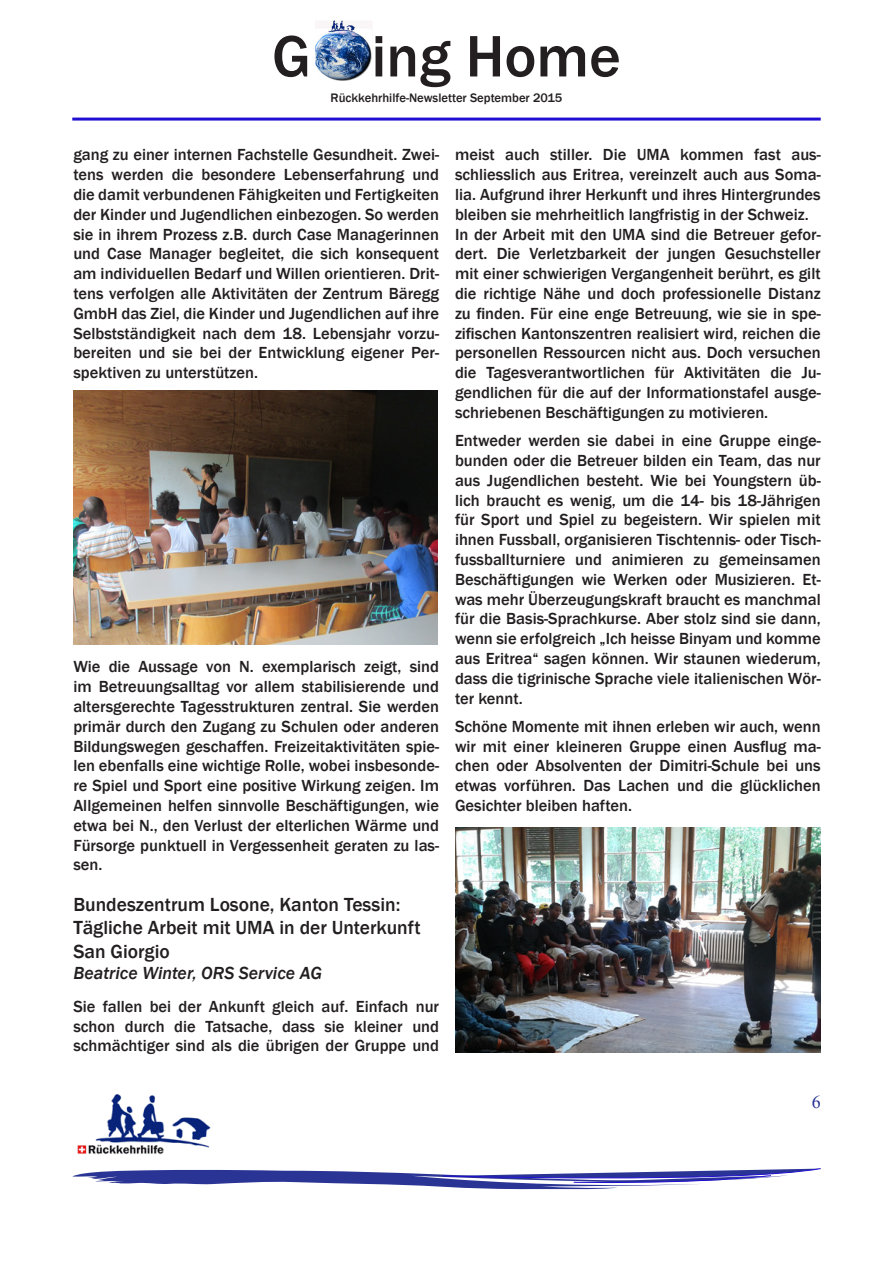
<style>
.page{position:relative;width:893px;height:1263px;background:#fff}
.page>*{position:absolute;margin:0;border:0;box-sizing:border-box;transform-origin:0 0}
.t1{font:500 60.6px "Franklin Gothic";color:#231f20}
.t2{font:500 19.5px/23.4px "Franklin Gothic";color:#231f20}
.t3{font:italic 500 18px "Franklin Gothic";color:#231f20}
.t4{font:18px "Times New Roman";color:#2a3494}
.t5{font:500 16.5px/19.8px "Franklin Gothic";color:#231f20;text-align:justify}
.t6{font:500 12.6px "Franklin Gothic";color:#231f20}
</style>
<div class="page">
<img style="left:77px;top:1094px;width:134px;height:61px">
<svg style="left:72px;top:1168px;width:749px;height:22px"></svg>
<img style="left:315px;top:21px;width:57px;height:60px">
<hr style="left:72px;top:118px;width:749px;height:3px;background:#210fd1">
<img style="left:455px;top:827px;width:366px;height:225px">
<img style="left:73px;top:390px;width:365px;height:254px">
<h1 class="t1" style="left:272px;top:19px;width:350px">G ing Home</h1>
<p class="t6" style="left:331px;top:90px;width:233px">Rückkehrhilfe-Newsletter September 2015</p>
<p class="t5" style="left:73px;top:145px;width:367px">gang zu einer internen Fachstelle Gesundheit. Zwei&shy;tens werden die besondere Lebenserfahrung und die damit verbundenen Fähigkeiten und Fertigkeiten der Kinder und Jugendlichen einbezogen. So werden sie in ihrem Prozess z.B. durch Case Managerinnen und Case Manager begleitet, die sich konsequent am individuellen Bedarf und Willen orientieren. Drit&shy;tens verfolgen alle Aktivitäten der Zentrum Bäregg GmbH das Ziel, die Kinder und Jugendlichen auf ihre Selbstständigkeit nach dem 18. Lebensjahr vorzu&shy;bereiten und sie bei der Entwicklung eigener Per&shy;spektiven zu unterstützen.</p>
<p class="t5" style="left:73px;top:657px;width:367px">Wie die Aussage von N. exemplarisch zeigt, sind im Betreuungsalltag vor allem stabilisierende und altersgerechte Tagesstrukturen zentral. Sie werden primär durch den Zugang zu Schulen oder anderen Bildungswegen geschaffen. Freizeitaktivitäten spie&shy;len ebenfalls eine wichtige Rolle, wobei insbesonde&shy;re Spiel und Sport eine positive Wirkung zeigen. Im Allgemeinen helfen sinnvolle Beschäftigungen, wie etwa bei N., den Verlust der elterlichen Wärme und Fürsorge punktuell in Vergessenheit geraten zu las&shy;sen.</p>
<p class="t2" style="left:73px;top:893px;width:349px">Bundeszentrum Losone, Kanton Tessin:<br>Tägliche Arbeit mit UMA in der Unterkunft<br>San Giorgio</p>
<p class="t3" style="left:73px;top:962px;width:250px">Beatrice Winter, ORS Service AG</p>
<p class="t5" style="left:73px;top:996px;width:367px">Sie fallen bei der Ankunft gleich auf. Einfach nur schon durch die Tatsache, dass sie kleiner und schmächtiger sind als die übrigen der Gruppe und</p>
<p class="t5" style="left:455px;top:145px;width:367px">meist auch stiller. Die UMA kommen fast aus&shy;schliesslich aus Eritrea, vereinzelt auch aus Soma&shy;lia. Aufgrund ihrer Herkunft und ihres Hintergrundes bleiben sie mehrheitlich langfristig in der Schweiz.</p>
<p class="t5" style="left:455px;top:224px;width:367px">In der Arbeit mit den UMA sind die Betreuer gefor&shy;dert. Die Verletzbarkeit der jungen Gesuchsteller mit einer schwierigen Vergangenheit berührt, es gilt die richtige Nähe und doch professionelle Distanz zu finden. Für eine enge Betreuung, wie sie in spe&shy;zifischen Kantonszentren realisiert wird, reichen die personellen Ressourcen nicht aus. Doch versuchen die Tagesverantwortlichen für Aktivitäten die Ju&shy;gendlichen für die auf der Informationstafel ausge&shy;schriebenen Beschäftigungen zu motivieren.</p>
<p class="t5" style="left:455px;top:431px;width:367px">Entweder werden sie dabei in eine Gruppe einge&shy;bunden oder die Betreuer bilden ein Team, das nur aus Jugendlichen besteht. Wie bei Youngstern üb&shy;lich braucht es wenig, um die 14- bis 18-Jährigen für Sport und Spiel zu begeistern. Wir spielen mit ihnen Fussball, organisieren Tischtennis- oder Tisch&shy;fussballturniere und animieren zu gemeinsamen Beschäftigungen wie Werken oder Musizieren. Et&shy;was mehr Überzeugungskraft braucht es manchmal für die Basis-Sprachkurse. Aber stolz sind sie dann, wenn sie erfolgreich „Ich heisse Binyam und komme aus Eritrea“ sagen können. Wir staunen wiederum, dass die tigrinische Sprache viele italienischen Wör&shy;ter kennt.</p>
<p class="t5" style="left:455px;top:717px;width:367px">Schöne Momente mit ihnen erleben wir auch, wenn wir mit einer kleineren Gruppe einen Ausflug ma&shy;chen oder Absolventen der Dimitri-Schule bei uns etwas vorführen. Das Lachen und die glücklichen Gesichter bleiben haften.</p>
<p class="t4" style="left:812px;top:1090px;width:10px">6</p>
</div>
